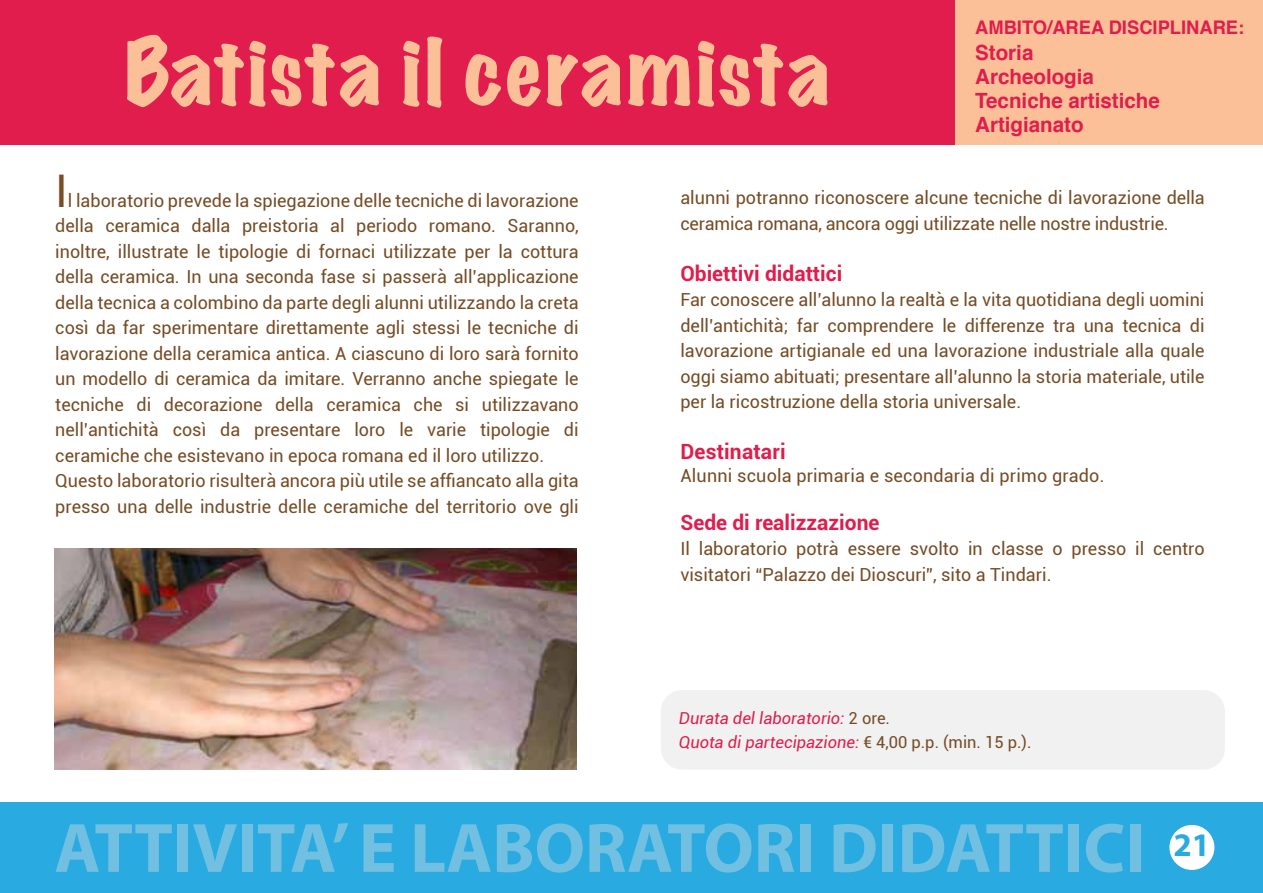
<style>
.page{position:relative;width:1263px;height:893px;background:#fff}
.page>*{position:absolute;margin:0;border:0;box-sizing:border-box;transform-origin:0 0}
.t1{font:expanded 82.5px "Marker Felt";letter-spacing:.03em;color:#fbc097}
.t2{font:700 70.5px "Myriad Pro";letter-spacing:-.005em;color:#71bfe1}
.t3{font:45px "Roboto";color:#754c24}
.t4{font:700 21px "Roboto";color:#e01d4c}
.t5{font:700 21px/24px "Helvetica";color:#e01d4c}
.t6{font:700 18.75px "Helvetica";color:#e01d4c}
.t7{font:18px/25.5px "Roboto";color:#754c24}
.t8{font:italic 16.5px/24px "Roboto";color:#e01d4c}
.s1{font-style:normal;color:#754c24}
</style>
<div class="page">
<div style="left:0;top:0;width:957px;height:144px;background:#e01d4c"></div>
<div style="left:0;top:803px;width:1263px;height:90px;background:#29aae1"></div>
<div style="left:1169px;top:825px;width:45px;height:45px;background:#fff;border-radius:50%"></div>
<div style="left:661px;top:690px;width:564px;height:80px;background:#f1f1f1;border-radius:21px"></div>
<img style="left:55px;top:548px;width:521px;height:221px">
<div style="left:955px;top:0;width:308px;height:144px;background:#fbc097"></div>
<h1 class="t1" style="left:125px;top:7px;width:706px">Batista il ceramista</h1>
<p class="t6" style="left:975px;top:12px;width:271px">AMBITO/AREA DISCIPLINARE:</p>
<p class="t5" style="left:975px;top:41px;width:186px">Storia<br>Archeologia<br>Tecniche artistiche<br>Artigianato</p>
<h3 class="t3" style="left:55px;top:159px;width:14px">I</h3>
<p class="t7" style="left:55px;top:187px;width:525px;text-indent:13px">l laboratorio prevede la spiegazione delle tecniche di lavorazione della ceramica dalla preistoria al periodo romano. Saranno, inoltre, illustrate le tipologie di fornaci utilizzate per la cottura della ceramica. In una seconda fase si passerà all’applicazione della tecnica a colombino da parte degli alunni utilizzando la creta così da far sperimentare direttamente agli stessi le tecniche di lavorazione della ceramica antica. A ciascuno di loro sarà fornito un modello di ceramica da imitare. Verranno anche spiegate le tecniche di decorazione della ceramica che si utilizzavano nell’antichità così da presentare loro le varie tipologie di ceramiche che esistevano in epoca romana ed il loro utilizzo.<br>Questo laboratorio risulterà ancora più utile se affiancato alla gita presso una delle industrie delle ceramiche del territorio ove gli</p>
<p class="t7" style="left:680px;top:185px;width:526px">alunni potranno riconoscere alcune tecniche di lavorazione della ceramica romana, ancora oggi utilizzate nelle nostre industrie.</p>
<p class="t4" style="left:680px;top:259px;width:163px">Obiettivi didattici</p>
<p class="t7" style="left:680px;top:286px;width:526px;text-align:justify">Far conoscere all’alunno la realtà e la vita quotidiana degli uomini dell’antichità; far comprendere le differenze tra una tecnica di lavorazione artigianale ed una lavorazione industriale alla quale oggi siamo abituati; presentare all’alunno la storia materiale, utile per la ricostruzione della storia universale.</p>
<p class="t4" style="left:680px;top:437px;width:107px">Destinatari</p>
<p class="t7" style="left:680px;top:462px;width:426px">Alunni scuola primaria e secondaria di primo grado.</p>
<p class="t4" style="left:680px;top:508px;width:201px">Sede di realizzazione</p>
<p class="t7" style="left:680px;top:535px;width:526px">Il laboratorio potrà essere svolto in classe o presso il centro visitatori “Palazzo dei Dioscuri”, sito a Tindari.</p>
<p class="t8" style="left:679px;top:705px;width:354px">Durata del laboratorio: <span class="s1">2 ore.<br></span>Quota di partecipazione: <span class="s1">€ 4,00 p.p. (min. 15 p.).</span></p>
<h2 class="t2" style="left:54px;top:802px;width:1157px">ATTIVITA’ E LABORATORI DIDATTICI <sup>21</sup></h2>
</div>
